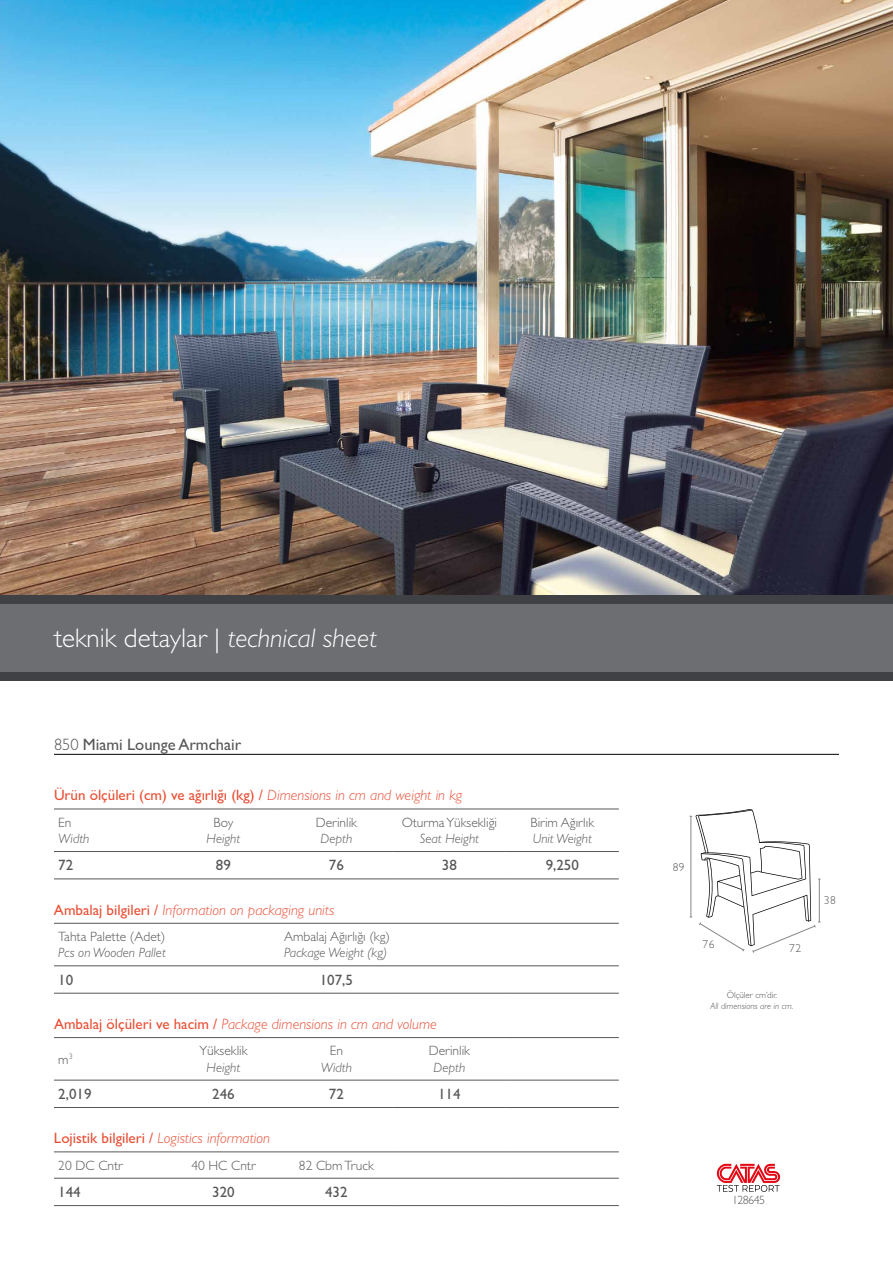
<style>
.page{position:relative;width:893px;height:1263px;background:#fff}
.page>*{position:absolute;margin:0;border:0;box-sizing:border-box;transform-origin:0 0}
.t1{font:300 27px "Gill Sans";color:#fff}
.t2{font:16.5px "Gill Sans";color:#575756}
.t3{font:italic 300 15px "Gill Sans";color:#e94f35}
.t4{font:15px "Gill Sans";color:#e94f35}
.t5{font:15px "Gill Sans";color:#575756}
.t6{font:300 13.5px "Gill Sans";color:#575756}
.t7{font:italic 300 13.5px "Gill Sans";color:#575756}
.t8{font:300 12px "Gill Sans";letter-spacing:-.05em;color:#575756}
.t9{font:300 11.55px "Gill Sans";letter-spacing:.04em;color:#575756}
.t10{font:italic 300 9px "Gill Sans";color:#575756}
.t11{font:300 9px "Gill Sans";color:#575756}
.s1{font-style:italic}
.s2{font-weight:300}
.s3{font-weight:300;font-style:italic}
.s4{font-weight:400;font-style:normal}
</style>
<div class="page">
<img style="left:0;top:0;width:893px;height:595px">
<div style="left:0;top:604px;width:893px;height:68px;background:#6c6e72"></div>
<div style="left:0;top:672px;width:893px;height:8px;background:#3f4144"></div>
<div style="left:0;top:595px;width:893px;height:9px;background:#3f4144"></div>
<hr style="left:54px;top:809px;width:113px;height:1px;background:#575756">
<hr style="left:167px;top:809px;width:113px;height:1px;background:#575756">
<hr style="left:280px;top:809px;width:113px;height:1px;background:#575756">
<hr style="left:393px;top:809px;width:113px;height:1px;background:#575756">
<hr style="left:506px;top:809px;width:113px;height:1px;background:#575756">
<hr style="left:54px;top:851px;width:113px;height:1px;background:#575756">
<hr style="left:167px;top:851px;width:113px;height:1px;background:#575756">
<hr style="left:280px;top:851px;width:113px;height:1px;background:#575756">
<hr style="left:393px;top:851px;width:113px;height:1px;background:#575756">
<hr style="left:506px;top:851px;width:113px;height:1px;background:#575756">
<hr style="left:54px;top:878px;width:113px;height:1px;background:#575756">
<hr style="left:167px;top:878px;width:113px;height:1px;background:#575756">
<hr style="left:280px;top:878px;width:113px;height:1px;background:#575756">
<hr style="left:393px;top:878px;width:113px;height:1px;background:#575756">
<hr style="left:506px;top:878px;width:113px;height:1px;background:#575756">
<hr style="left:280px;top:993px;width:113px;height:1px;background:#575756">
<hr style="left:54px;top:1037px;width:113px;height:1px;background:#575756">
<hr style="left:167px;top:1037px;width:113px;height:1px;background:#575756">
<hr style="left:280px;top:1037px;width:113px;height:1px;background:#575756">
<hr style="left:393px;top:1037px;width:113px;height:1px;background:#575756">
<hr style="left:506px;top:1037px;width:113px;height:1px;background:#575756">
<hr style="left:54px;top:1080px;width:113px;height:1px;background:#575756">
<hr style="left:167px;top:1080px;width:113px;height:1px;background:#575756">
<hr style="left:280px;top:1080px;width:113px;height:1px;background:#575756">
<hr style="left:393px;top:1080px;width:113px;height:1px;background:#575756">
<hr style="left:506px;top:1080px;width:113px;height:1px;background:#575756">
<hr style="left:54px;top:1107px;width:113px;height:1px;background:#575756">
<hr style="left:167px;top:1107px;width:113px;height:1px;background:#575756">
<hr style="left:280px;top:1107px;width:113px;height:1px;background:#575756">
<hr style="left:393px;top:1107px;width:113px;height:1px;background:#575756">
<hr style="left:506px;top:1107px;width:113px;height:1px;background:#575756">
<hr style="left:54px;top:1151px;width:113px;height:1px;background:#575756">
<hr style="left:167px;top:1151px;width:113px;height:1px;background:#575756">
<hr style="left:280px;top:1151px;width:113px;height:1px;background:#575756">
<hr style="left:393px;top:1151px;width:113px;height:1px;background:#575756">
<hr style="left:506px;top:1151px;width:113px;height:1px;background:#575756">
<hr style="left:54px;top:1178px;width:113px;height:1px;background:#575756">
<hr style="left:167px;top:1178px;width:113px;height:1px;background:#575756">
<hr style="left:280px;top:1178px;width:113px;height:1px;background:#575756">
<hr style="left:393px;top:1178px;width:113px;height:1px;background:#575756">
<hr style="left:506px;top:1178px;width:113px;height:1px;background:#575756">
<hr style="left:54px;top:923px;width:113px;height:1px;background:#575756">
<hr style="left:167px;top:923px;width:113px;height:1px;background:#575756">
<hr style="left:280px;top:923px;width:113px;height:1px;background:#575756">
<hr style="left:393px;top:923px;width:113px;height:1px;background:#575756">
<hr style="left:506px;top:923px;width:113px;height:1px;background:#575756">
<hr style="left:280px;top:965px;width:113px;height:1px;background:#575756">
<hr style="left:54px;top:965px;width:113px;height:1px;background:#575756">
<hr style="left:167px;top:965px;width:113px;height:1px;background:#575756">
<hr style="left:54px;top:993px;width:113px;height:1px;background:#575756">
<hr style="left:167px;top:993px;width:113px;height:1px;background:#575756">
<hr style="left:393px;top:965px;width:113px;height:1px;background:#575756">
<hr style="left:506px;top:965px;width:113px;height:1px;background:#575756">
<hr style="left:393px;top:993px;width:113px;height:1px;background:#575756">
<hr style="left:506px;top:993px;width:113px;height:1px;background:#575756">
<hr style="left:54px;top:1205px;width:113px;height:1px;background:#575756">
<hr style="left:167px;top:1205px;width:113px;height:1px;background:#575756">
<hr style="left:280px;top:1205px;width:113px;height:1px;background:#575756">
<hr style="left:393px;top:1205px;width:113px;height:1px;background:#575756">
<hr style="left:506px;top:1205px;width:113px;height:1px;background:#575756">
<svg style="left:690px;top:809px;width:131px;height:144px"></svg>
<hr style="left:54px;top:754px;width:785px;height:1px;background:#000">
<svg style="left:717px;top:1163px;width:63px;height:29px"></svg>
<h1 class="t1" style="left:54px;top:622px;width:324px">teknik detaylar | <span class="s1">technical sheet</span></h1>
<p class="t2" style="left:54px;top:734px;width:189px"><span class="s2">850</span> Miami Lounge Armchair</p>
<p class="t4" style="left:54px;top:787px;width:410px">Ürün ölçüleri (cm) ve ağırlığı (kg) / <span class="s3">Dimensions in cm and weight in kg</span></p>
<p class="t6" style="left:58px;top:814px;width:15px">En</p>
<p class="t7" style="left:58px;top:831px;width:33px">Width</p>
<p class="t6" style="left:402px;top:814px;width:97px">Oturma Yüksekliği</p>
<p class="t7" style="left:420px;top:831px;width:61px">Seat Height</p>
<p class="t6" style="left:214px;top:814px;width:21px">Boy</p>
<p class="t7" style="left:207px;top:831px;width:35px">Height</p>
<p class="t6" style="left:316px;top:814px;width:43px">Derinlik</p>
<p class="t7" style="left:321px;top:831px;width:33px">Depth</p>
<p class="t6" style="left:530px;top:814px;width:65px">Birim Ağırlık</p>
<p class="t7" style="left:533px;top:831px;width:61px">Unit Weight</p>
<p class="t5" style="left:58px;top:857px;width:16px">72</p>
<p class="t5" style="left:216px;top:857px;width:16px">89</p>
<p class="t5" style="left:329px;top:857px;width:16px">76</p>
<p class="t5" style="left:442px;top:857px;width:16px">38</p>
<p class="t5" style="left:546px;top:857px;width:35px">9,250</p>
<p class="t3" style="left:54px;top:901px;width:282px"><span class="s4">Ambalaj bilgileri /</span> Information on packaging units</p>
<p class="t6" style="left:58px;top:929px;width:109px">Tahta Palette (Adet)</p>
<p class="t7" style="left:58px;top:945px;width:109px">Pcs on Wooden Pallet</p>
<p class="t6" style="left:284px;top:929px;width:107px">Ambalaj Ağırlığı (kg)</p>
<p class="t7" style="left:284px;top:945px;width:105px">Package Weight (kg)</p>
<p class="t5" style="left:58px;top:971px;width:16px">10</p>
<p class="t5" style="left:320px;top:971px;width:35px">107,5</p>
<p class="t3" style="left:54px;top:1015px;width:384px"><span class="s4">Ambalaj ölçüleri ve hacim /</span> Package dimensions in cm and volume</p>
<p class="t6" style="left:58px;top:1051px;width:16px">m<sup>3</sup></p>
<p class="t6" style="left:199px;top:1043px;width:50px">Yükseklik</p>
<p class="t7" style="left:207px;top:1059px;width:35px">Height</p>
<p class="t6" style="left:330px;top:1043px;width:15px">En</p>
<p class="t7" style="left:321px;top:1059px;width:33px">Width</p>
<p class="t6" style="left:429px;top:1043px;width:43px">Derinlik</p>
<p class="t7" style="left:434px;top:1059px;width:33px">Depth</p>
<p class="t5" style="left:58px;top:1085px;width:35px">2,019</p>
<p class="t5" style="left:212px;top:1085px;width:24px">246</p>
<p class="t5" style="left:329px;top:1085px;width:16px">72</p>
<p class="t5" style="left:438px;top:1085px;width:24px">114</p>
<p class="t3" style="left:54px;top:1129px;width:218px"><span class="s4">Lojistik bilgileri /</span> Logistics information</p>
<p class="t6" style="left:58px;top:1157px;width:66px">20 DC Cntr</p>
<p class="t6" style="left:191px;top:1157px;width:66px">40 HC Cntr</p>
<p class="t6" style="left:299px;top:1157px;width:76px">82 Cbm Truck</p>
<p class="t5" style="left:58px;top:1183px;width:24px">144</p>
<p class="t5" style="left:212px;top:1183px;width:24px">320</p>
<p class="t5" style="left:325px;top:1183px;width:24px">432</p>
<p class="t9" style="left:673px;top:860px;width:13px">89</p>
<p class="t9" style="left:702px;top:937px;width:13px">76</p>
<p class="t9" style="left:789px;top:942px;width:13px">72</p>
<p class="t11" style="left:727px;top:990px;width:52px">Ölçüler cm’dir.</p>
<p class="t10" style="left:710px;top:1000px;width:84px">All dimensions are in cm.</p>
<p class="t9" style="left:824px;top:894px;width:13px">38</p>
<p class="t8" style="left:732px;top:1193px;width:34px">128645</p>
</div>
